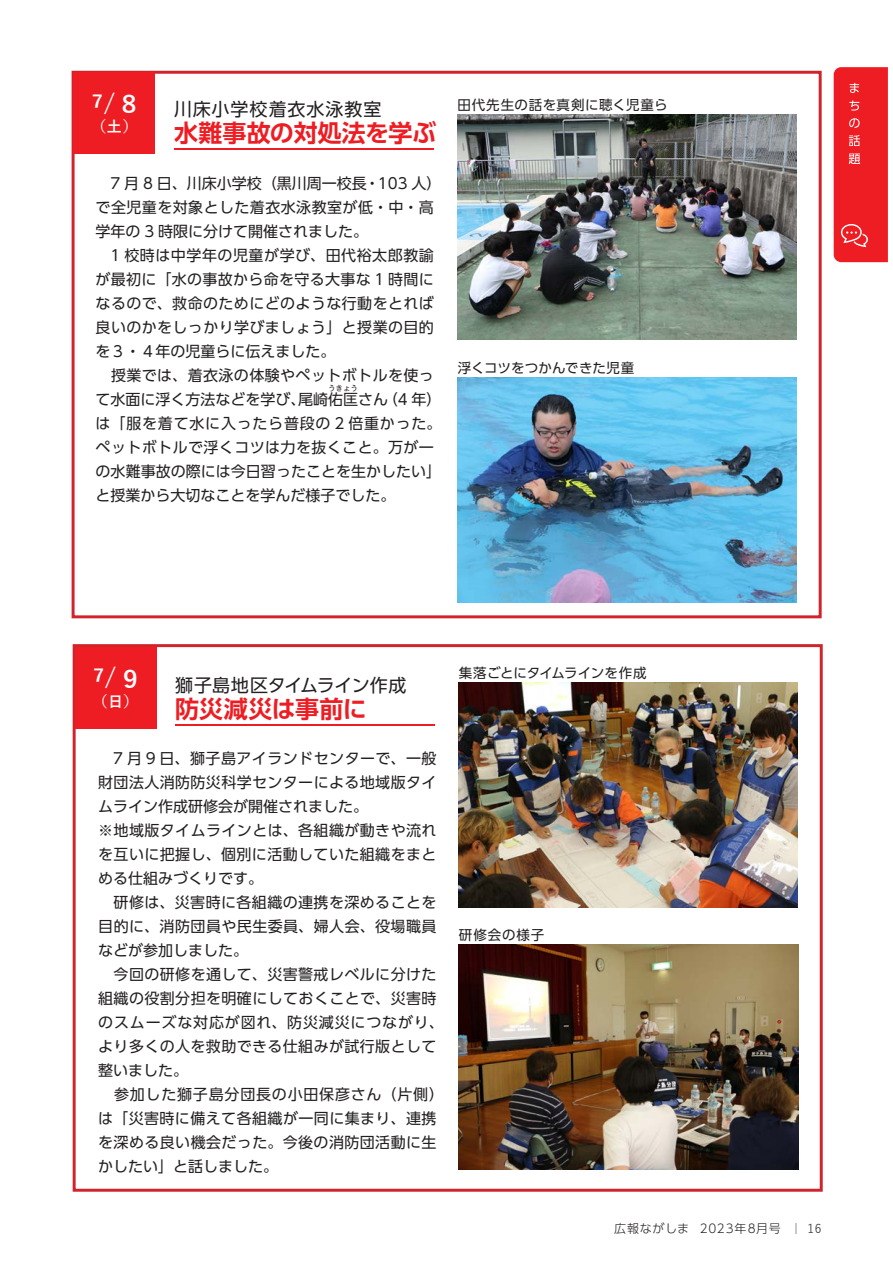
<style>
.page{position:relative;width:893px;height:1263px;background:#fff}
.page>*{position:absolute;margin:0;border:0;box-sizing:border-box;transform-origin:0 0}
.t1{font:700 24px "UD Shin Go Pro De";letter-spacing:-.01em;color:#ee1d23}
.t2{font:18px "UD Shin Go Pro";color:#231f20}
.t3{font:18px "UD Shin Go Pro";letter-spacing:.04em;color:#231f20}
.t4{font:700 18px "Yu Gothic";color:#fff}
.t5{font:15px/24px "UD Shin Go Pro";letter-spacing:.025em;color:#231f20;text-align:justify}
.t6{font:15px/24px "UD Shin Go Pro";color:#231f20}
.t7{font:700 15px "Yu Gothic";color:#fff}
.t8{font:13.5px "UD Shin Go Pro";letter-spacing:.025em;color:#231f20}
.t9{font:13.5px "UD Shin Go Pro";letter-spacing:.045em;color:#231f20}
.t10{font:13.5px "UD Shin Go Pro";letter-spacing:-.015em;color:#231f20}
.t11{font:300 12px "UD Shin Go Pro";letter-spacing:.055em;color:#231f20}
.t12{font:12px "Yu Gothic";color:#231f20}
.t13{font:7.5px "UD Shin Go Pro";color:#231f20}
.s1{font-size:22.5px}
.s2{font-size:24px}
</style>
<div class="page">
<div style="left:72px;top:71px;width:750px;height:547px;background:#fff;border:3px solid #d1232a"></div>
<svg style="left:834px;top:67px;width:54px;height:195px;background:#ee252b"></svg>
<img style="left:458px;top:115px;width:339px;height:225px">
<div style="left:74px;top:72px;width:81px;height:81px;background:#ee1d23"></div>
<img style="left:458px;top:377px;width:339px;height:225px">
<div style="left:73px;top:644px;width:750px;height:548px;background:#fff;border:3px solid #d1232a"></div>
<img style="left:459px;top:682px;width:339px;height:225px">
<div style="left:75px;top:647px;width:81px;height:81px;background:#ee1d23"></div>
<img style="left:459px;top:944px;width:339px;height:225px">
<hr style="left:174px;top:148px;width:260px;height:1px;background:#ee1d23">
<hr style="left:175px;top:724px;width:260px;height:1px;background:#ee1d23">
<p class="t4" style="left:89px;top:91px;width:54px">７<span class="s1">/</span><span class="s2">８</span></p>
<p class="t7" style="left:91px;top:118px;width:48px">（土(</p>
<p class="t3" style="left:174px;top:94px;width:209px">川床小学校着衣水泳教室</p>
<p class="t1" style="left:174px;top:113px;width:263px">水難事故の対処法を学ぶ</p>
<p class="t6" style="left:96px;top:171px;width:347px">　7 月 8 日、川床小学校（黒川周一校長・103 人(で全児童を対象とした着衣水泳教室が低・中・高学年の 3 時限に分けて開催されました。</p>
<p class="t5" style="left:96px;top:243px;width:340px">　1 校時は中学年の児童が学び、田代裕太郎教諭が最初に「水の事故から命を守る大事な 1 時間になるので、救命のためにどのような行動をとれば良いのかをしっかり学びましょう」と授業の目的を３・４年の児童らに伝えました。</p>
<p class="t5" style="left:298px;top:363px;width:137px;text-indent:-202px">　授業では、着衣泳の体験やペットボトルを使っ尾崎佑匡さん</p>
<p class="t13" style="left:328px;top:382px;width:31px">うきょう</p>
<p class="t6" style="left:96px;top:387px;width:347px;text-indent:287px">（4 年(は「服を着て水に入ったら普段の 2 倍重かった。ペットボトルで浮くコツは力を抜くこと。万が一の水難事故の際には今日習ったことを生かしたい「と授業から大切なことを学んだ様子でした。</p>
<p class="t6" style="left:96px;top:387px;width:211px">て水面に浮く方法などを学び、</p>
<p class="t9" style="left:458px;top:94px;width:211px">田代先生の話を真剣に聴く児童ら</p>
<p class="t8" style="left:458px;top:356px;width:178px">浮くコツをつかんできた児童</p>
<p class="t4" style="left:90px;top:666px;width:54px">７<span class="s1">/</span><span class="s2">９</span></p>
<p class="t7" style="left:93px;top:693px;width:47px">（日(</p>
<p class="t2" style="left:175px;top:670px;width:233px">獅子島地区タイムライン作成</p>
<p class="t1" style="left:175px;top:689px;width:193px">防災減災は事前に</p>
<p class="t5" style="left:98px;top:746px;width:340px">　7 月 9 日、獅子島アイランドセンターで、一般財団法人消防防災科学センターによる地域版タイムライン作成研修会が開催されました。</p>
<p class="t5" style="left:98px;top:818px;width:340px">※地域版タイムラインとは、各組織が動きや流れを互いに把握し、個別に活動していた組織をまとめる仕組みづくりです。</p>
<p class="t5" style="left:98px;top:890px;width:340px">　研修は、災害時に各組織の連携を深めることを目的に、消防団員や民生委員、婦人会、役場職員などが参加しました。</p>
<p class="t5" style="left:98px;top:962px;width:347px;text-align:left">　今回の研修を通して、災害警戒レベルに分けた組織の役割分担を明確にしておくことで、災害時のスムーズな対応が図れ、防災減災につながり、より多くの人を救助できる仕組みが試行版として整いました。</p>
<p class="t5" style="left:98px;top:1082px;width:347px;text-align:left">　参加した獅子島分団長の小田保彦さん（片側(は「災害時に備えて各組織が一同に集まり、連携を深める良い機会だった。今後の消防団活動に生かしたい」と話しました。</p>
<p class="t10" style="left:459px;top:661px;width:189px">集落ごとにタイムラインを作成</p>
<p class="t8" style="left:459px;top:924px;width:87px">研修会の様子</p>
<p class="t11" style="left:614px;top:1219px;width:77px">広報ながしま</p>
<p class="t11" style="left:700px;top:1219px;width:82px">2023年8月号</p>
<p class="t12" style="left:790px;top:1217px;width:33px">| 16</p>
</div>
